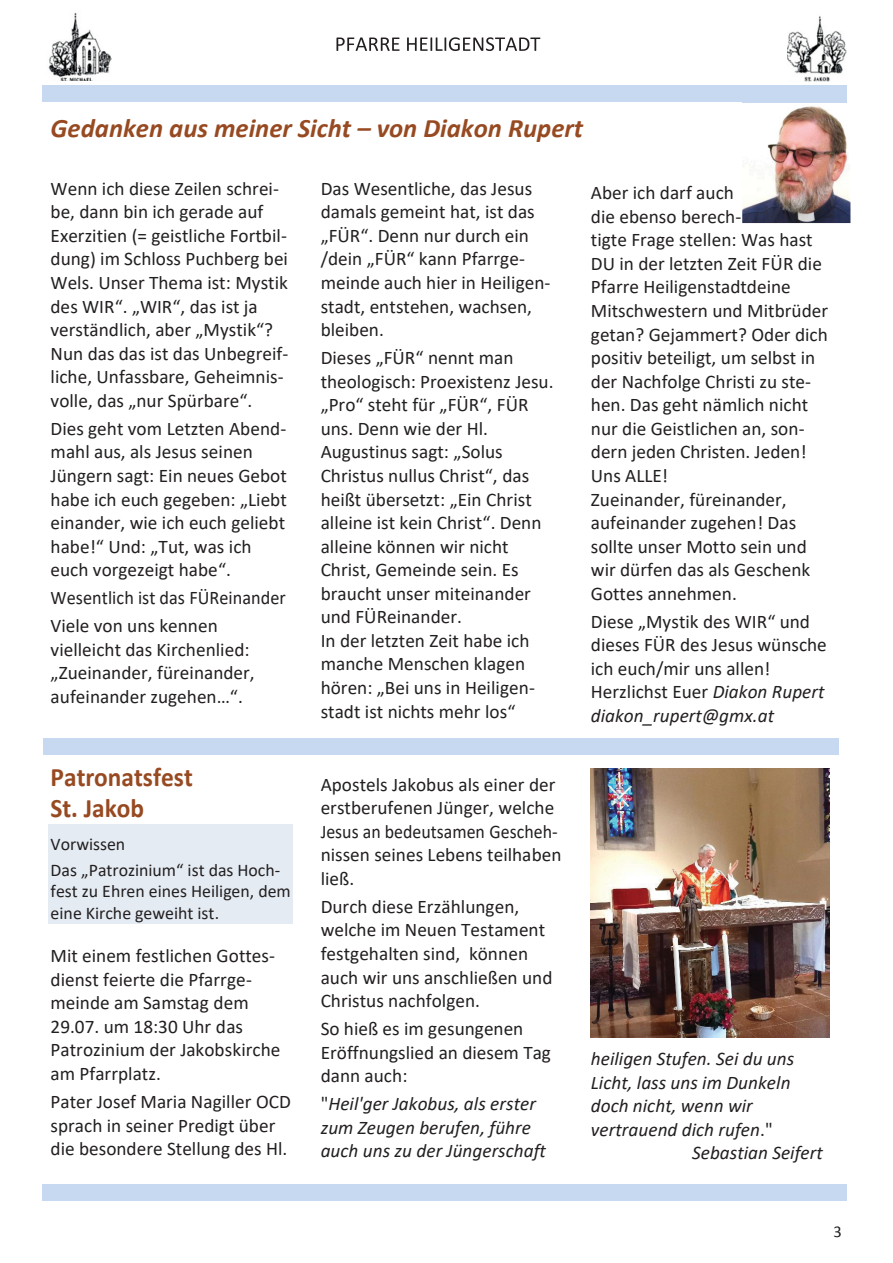
<style>
.page{position:relative;width:893px;height:1263px;background:#fff}
.page>*{position:absolute;margin:0;border:0;box-sizing:border-box;transform-origin:0 0}
.t1{font:italic 700 26.7px "Calibri";color:#974a21}
.t2{font:700 26.7px/31px "Calibri";color:#974a21;scale:.95 1}
.t3{font:19.2px/23.5px "Calibri";color:#231f20}
.t4{font:italic 19.2px/23.5px "Calibri";color:#231f20}
.t5{font:19.2px/28px "Calibri";color:#231f20;scale:.95 1}
.t6{font:17.85px/26.2px "Calibri";color:#231f20}
.t7{font:16.5px "Calibri";color:#231f20}
.s1{font-style:normal}
.s2{font-style:italic}
</style>
<div class="page">
<div style="left:42px;top:85px;width:804px;height:17px;background:#c6d9f0"></div>
<div style="left:48px;top:824px;width:245px;height:30px;background:#e4ebf3"></div>
<div style="left:48px;top:854px;width:245px;height:27px;background:#e4ebf3"></div>
<div style="left:48px;top:881px;width:245px;height:21px;background:#e4ebf3"></div>
<div style="left:48px;top:902px;width:245px;height:22px;background:#e4ebf3"></div>
<div style="left:42px;top:1184px;width:804px;height:17px;background:#c6d9f0"></div>
<img style="left:591px;top:768px;width:238px;height:270px">
<img style="left:742px;top:102px;width:108px;height:121px">
<svg style="left:832px;top:102px;width:14px;height:1px"></svg>
<img style="left:742px;top:102px;width:90px;height:1px">
<div style="left:43px;top:738px;width:796px;height:17px;background:#c6d9f0"></div>
<img style="left:48px;top:12px;width:63px;height:69px">
<img style="left:787px;top:16px;width:60px;height:65px">
<svg style="left:336px;top:37px;width:63px;height:14px"></svg>
<svg style="left:407px;top:37px;width:133px;height:14px"></svg>
<h1 class="t1" style="left:51px;top:117px;width:534px">Gedanken aus meiner Sicht – von Diakon Rupert</h1>
<p class="t3" style="left:51px;top:178px;width:239px">Wenn ich diese Zeilen schrei&shy;be, dann bin ich gerade auf<br>Exerzitien (= geistliche Fortbil&shy;dung) im Schloss Puchberg bei<br>Wels. Unser Thema ist: Mystik des WIR“. „WIR“, das ist ja verständlich, aber „Mystik“?<br>Nun das das ist das Unbegreif&shy;liche, Unfassbare, Geheimnis&shy;volle, das „nur Spürbare“.</p>
<p class="t3" style="left:51px;top:418px;width:238px">Dies geht vom Letzten Abend&shy;mahl aus, als Jesus seinen<br>Jüngern sagt: Ein neues Gebot habe ich euch gegeben: „Liebt einander, wie ich euch geliebt habe!“ Und: „Tut, was ich euch vorgezeigt habe“.</p>
<p class="t5" style="left:51px;top:586px;width:249px">Wesentlich ist das FÜReinander<br>Viele von uns kennen</p>
<p class="t3" style="left:51px;top:639px;width:206px">vielleicht das Kirchenlied: „Zueinander, füreinander, aufeinander zugehen…“.</p>
<h1 class="t2" style="left:51px;top:764px;width:151px">Patronatsfest<br>St. Jakob</h1>
<p class="t6" style="left:51px;top:832px;width:231px">Vorwissen<br>Das „Patrozinium“ ist das Hoch-</p>
<p class="t6" style="left:51px;top:882px;width:242px;line-height:21.8px">fest zu Ehren eines Heiligen, dem eine Kirche geweiht ist.</p>
<p class="t3" style="left:51px;top:946px;width:231px">Mit einem festlichen Gottes&shy;dienst feierte die Pfarrge&shy;meinde am Samstag dem<br>29.07. um 18:30 Uhr das<br>Patrozinium der Jakobskirche am Pfarrplatz.</p>
<p class="t3" style="left:51px;top:1091px;width:242px">Pater Josef Maria Nagiller OCD sprach in seiner Predigt über die besondere Stellung des Hl.</p>
<p class="t3" style="left:321px;top:178px;width:231px">Das Wesentliche, das Jesus damals gemeint hat, ist das „FÜR“. Denn nur durch ein /dein „FÜR“ kann Pfarrge&shy;meinde auch hier in Heiligen&shy;stadt, entstehen, wachsen, bleiben.</p>
<p class="t3" style="left:321px;top:348px;width:234px">Dieses „FÜR“ nennt man theologisch: Proexistenz Jesu. „Pro“ steht für „FÜR“, FÜR uns. Denn wie der Hl.<br>Augustinus sagt: „Solus<br>Christus nullus Christ“, das heißt übersetzt: „Ein Christ alleine ist kein Christ“. Denn alleine können wir nicht<br>Christ, Gemeinde sein. Es braucht unser miteinander und FÜReinander.<br>In der letzten Zeit habe ich manche Menschen klagen hören: „Bei uns in Heiligen&shy;stadt ist nichts mehr los“</p>
<p class="t3" style="left:321px;top:774px;width:242px">Apostels Jakobus als einer der erstberufenen Jünger, welche<br>Jesus an bedeutsamen Gescheh&shy;nissen seines Lebens teilhaben ließ.</p>
<p class="t3" style="left:321px;top:896px;width:233px">Durch diese Erzählungen, welche im Neuen Testament festgehalten sind, können auch wir uns anschließen und<br>Christus nachfolgen.</p>
<p class="t3" style="left:321px;top:1019px;width:232px">So hieß es im gesungenen<br>Eröffnungslied an diesem Tag dann auch:</p>
<p class="t4" style="left:321px;top:1094px;width:227px"><span class="s1">"</span>Heil'ger Jakobus, als erster zum Zeugen berufen, führe auch uns zu der Jüngerschaft</p>
<p class="t3" style="left:591px;top:183px;width:239px">Aber ich darf auch<br>die ebenso berech-<br>tigte Frage stellen: Was hast<br>DU in der letzten Zeit FÜR die<br>Pfarre Heiligenstadtdeine<br>Mitschwestern und Mitbrüder getan? Gejammert? Oder dich positiv beteiligt, um selbst in der Nachfolge Christi zu ste&shy;hen. Das geht nämlich nicht nur die Geistlichen an, son&shy;dern jeden Christen. Jeden!<br>Uns ALLE!<br>Zueinander, füreinander, aufeinander zugehen! Das sollte unser Motto sein und wir dürfen das als Geschenk<br>Gottes annehmen.</p>
<p class="t3" style="left:591px;top:611px;width:237px">Diese „Mystik des WIR“ und dieses FÜR des Jesus wünsche ich euch/mir uns allen!<br>Herzlichst Euer <span class="s2">Diakon Rupert diakon_rupert@gmx.at</span></p>
<p class="t4" style="left:591px;top:1048px;width:205px">heiligen Stufen. Sei du uns</p>
<p class="t4" style="left:591px;top:1072px;width:201px">Licht, lass uns im Dunkeln</p>
<p class="t4" style="left:591px;top:1096px;width:163px">doch nicht, wenn wir</p>
<p class="t4" style="left:591px;top:1119px;width:183px">vertrauend dich rufen<span class="s1">."</span></p>
<p class="t4" style="left:692px;top:1143px;width:132px">Sebastian Seifert</p>
<p class="t7" style="left:833px;top:1225px;width:10px">3</p>
</div>
